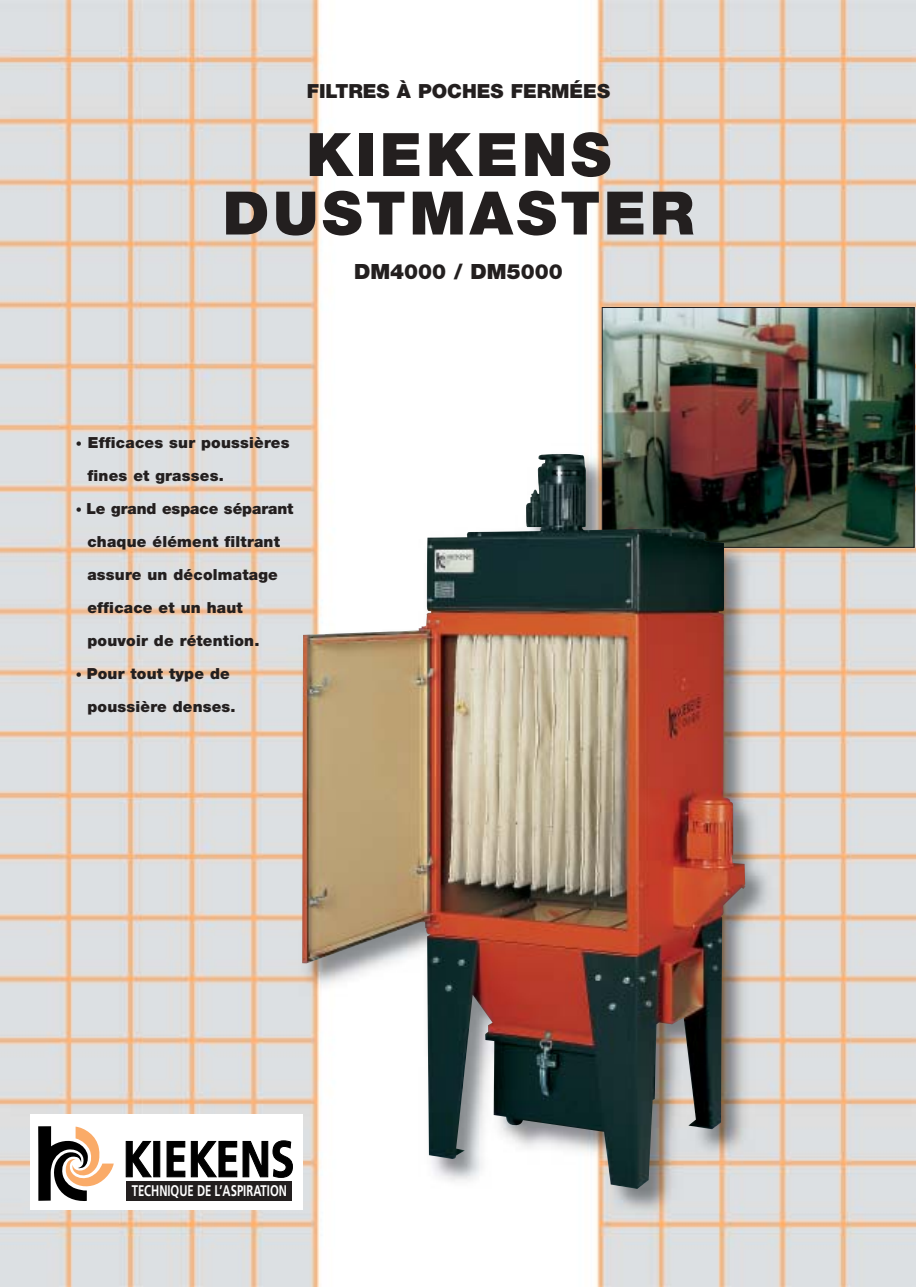
<style>
.page{position:relative;width:918px;height:1287px;background:#fff}
.page>*{position:absolute;margin:0;border:0;box-sizing:border-box;transform-origin:0 0}
.t1{font:900 60px/58.5px "Helvetica Neue";letter-spacing:.06em;color:#231f1f;text-align:center}
.t2{font:900 21px "Helvetica Neue";color:#231f1f}
.t3{font:900 19.5px "Helvetica Neue";color:#231f1f}
.t4{font:700 15.45px "Frutiger";color:#fff;scale:.73 1}
.t5{font:900 15.3px/33px "Helvetica Neue";letter-spacing:.015em;color:#231f1f}
.s1{font-size:12.3px}
</style>
<div class="page">
<img style="left:0;top:0;width:916px;height:1286px">
<div style="left:30px;top:1114px;width:273px;height:96px;background:#fff"></div>
<div style="left:126px;top:1182px;width:165px;height:19px;background:#231f1f"></div>
<svg style="left:38px;top:1126px;width:76px;height:75px"></svg>
<svg style="left:125px;top:1140px;width:27px;height:38px"></svg>
<div style="left:153px;top:1141px;width:7px;height:36px;background:#000;border:1px solid #000"></div>
<svg style="left:166px;top:1140px;width:127px;height:38px"></svg>
<img style="left:604px;top:309px;width:308px;height:237px">
<div style="left:602px;top:307px;width:312px;height:241px;border:1px solid #231f1f"></div>
<img style="left:302px;top:454px;width:443px;height:735px">
<p class="t3" style="left:307px;top:84px;width:305px">FILTRES À POCHES FERMÉES</p>
<h1 class="t1" style="left:223px;top:130px;width:473px">KIEKENS<br>DUSTMASTER</h1>
<h2 class="t2" style="left:354px;top:264px;width:210px">DM4000 / DM5000</h2>
<p class="t5" style="left:87px;top:427px;width:204px;text-indent:-12px"><span class="s1">•</span> Efficaces sur poussières fines et grasses.</p>
<p class="t5" style="left:87px;top:493px;width:208px;text-indent:-12px"><span class="s1">•</span> Le grand espace séparant chaque élément filtrant assure un décolmatage efficace et un haut pouvoir de rétention.</p>
<p class="t5" style="left:87px;top:658px;width:150px;text-indent:-12px"><span class="s1">•</span> Pour tout type de poussière denses.</p>
<p class="t4" style="left:132px;top:1185px;width:214px">TECHNIQUE DE L’ASPIRATION</p>
</div>
